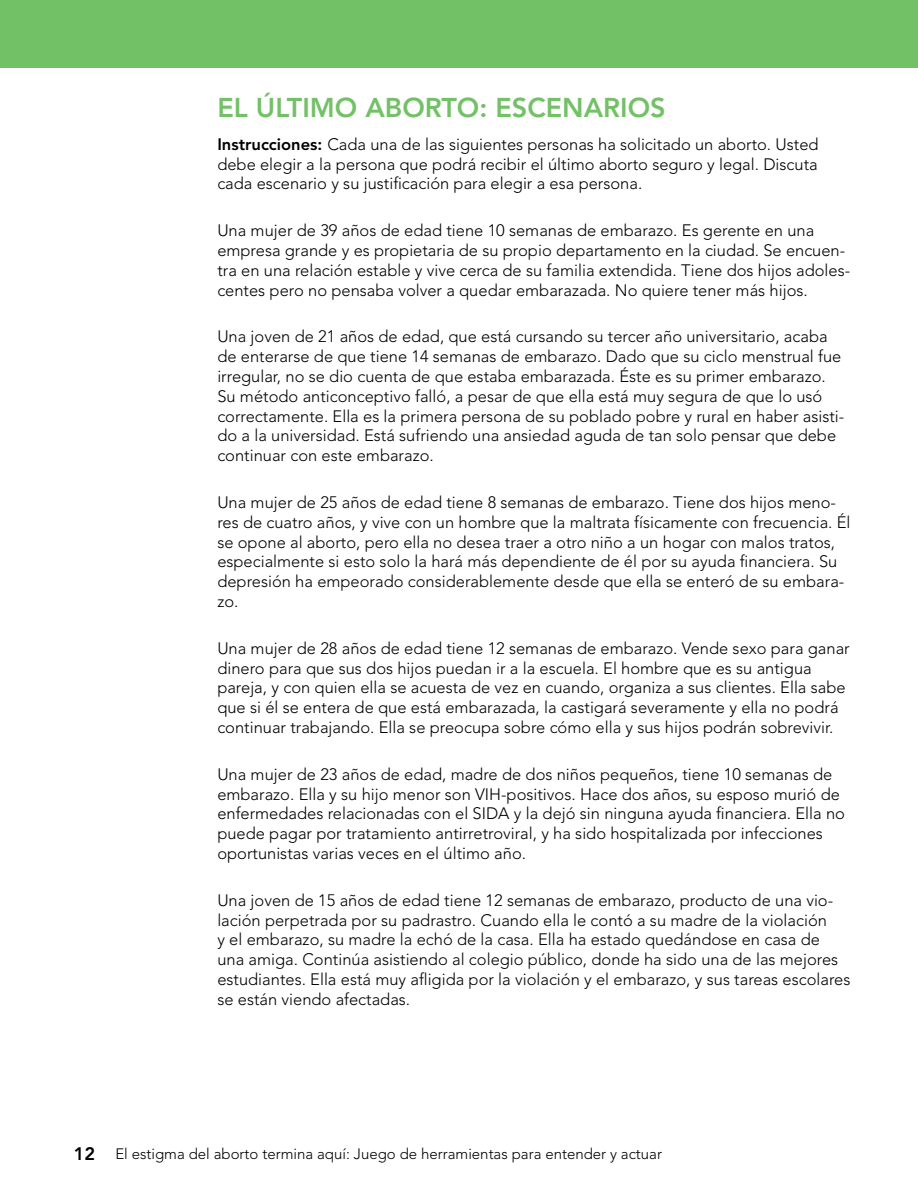
<style>
.page{position:relative;width:918px;height:1188px;background:#fff}
.page>*{position:absolute;margin:0;border:0;box-sizing:border-box;transform-origin:0 0}
.t1{font:800 27px "Avenir LT Std";color:#73c167}
.t2{font:300 16.5px/19.8px "Avenir LT Std";color:#000}
.t3{font:300 15px "Avenir LT Std";color:#000}
.s1{font-weight:800}
.s2{font-weight:800;font-size:18px}
</style>
<div class="page">
<div style="left:0;top:0;width:918px;height:68px;background:#73c167"></div>
<h1 class="t1" style="left:217px;top:91px;width:450px">EL ÚLTIMO ABORTO: ESCENARIOS</h1>
<p class="t2" style="left:217px;top:134px;width:603px;text-align:justify"><span class="s1">Instrucciones:</span> Cada una de las siguientes personas ha solicitado un aborto. Usted debe elegir a la persona que podrá recibir el último aborto seguro y legal. Discuta cada escenario y su justificación para elegir a esa persona.</p>
<p class="t2" style="left:217px;top:221px;width:634px">Una mujer de 39 años de edad tiene 10 semanas de embarazo. Es gerente en una empresa grande y es propietaria de su propio departamento en la ciudad. Se encuen&shy;tra en una relación estable y vive cerca de su familia extendida. Tiene dos hijos adoles&shy;centes pero no pensaba volver a quedar embarazada. No quiere tener más hijos.</p>
<p class="t2" style="left:217px;top:327px;width:629px">Una joven de 21 años de edad, que está cursando su tercer año universitario, acaba de enterarse de que tiene 14 semanas de embarazo. Dado que su ciclo menstrual fue irregular, no se dio cuenta de que estaba embarazada. Éste es su primer embarazo.<br>Su método anticonceptivo falló, a pesar de que ella está muy segura de que lo usó correctamente. Ella es la primera persona de su poblado pobre y rural en haber asisti&shy;do a la universidad. Está sufriendo una ansiedad aguda de tan solo pensar que debe continuar con este embarazo.</p>
<p class="t2" style="left:217px;top:492px;width:635px">Una mujer de 25 años de edad tiene 8 semanas de embarazo. Tiene dos hijos meno&shy;res de cuatro años, y vive con un hombre que la maltrata físicamente con frecuencia. Él se opone al aborto, pero ella no desea traer a otro niño a un hogar con malos tratos, especialmente si esto solo la hará más dependiente de él por su ayuda financiera. Su depresión ha empeorado considerablemente desde que ella se enteró de su embara&shy;zo.</p>
<p class="t2" style="left:217px;top:638px;width:634px">Una mujer de 28 años de edad tiene 12 semanas de embarazo. Vende sexo para ganar dinero para que sus dos hijos puedan ir a la escuela. El hombre que es su antigua pareja, y con quien ella se acuesta de vez en cuando, organiza a sus clientes. Ella sabe que si él se entera de que está embarazada, la castigará severamente y ella no podrá continuar trabajando. Ella se preocupa sobre cómo ella y sus hijos podrán sobrevivir.</p>
<p class="t2" style="left:217px;top:764px;width:629px">Una mujer de 23 años de edad, madre de dos niños pequeños, tiene 10 semanas de embarazo. Ella y su hijo menor son VIH-positivos. Hace dos años, su esposo murió de enfermedades relacionadas con el SIDA y la dejó sin ninguna ayuda financiera. Ella no puede pagar por tratamiento antirretroviral, y ha sido hospitalizada por infecciones oportunistas varias veces en el último año.</p>
<p class="t2" style="left:217px;top:890px;width:635px">Una joven de 15 años de edad tiene 12 semanas de embarazo, producto de una vio&shy;lación perpetrada por su padrastro. Cuando ella le contó a su madre de la violación<br>y el embarazo, su madre la echó de la casa. Ella ha estado quedándose en casa de una amiga. Continúa asistiendo al colegio público, donde ha sido una de las mejores estudiantes. Ella está muy afligida por la violación y el embarazo, y sus tareas escolares se están viendo afectadas.</p>
<p class="t3" style="left:74px;top:1145px;width:590px"><span class="s2">12</span> El estigma del aborto termina aquí: Juego de herramientas para entender y actuar</p>
</div>
